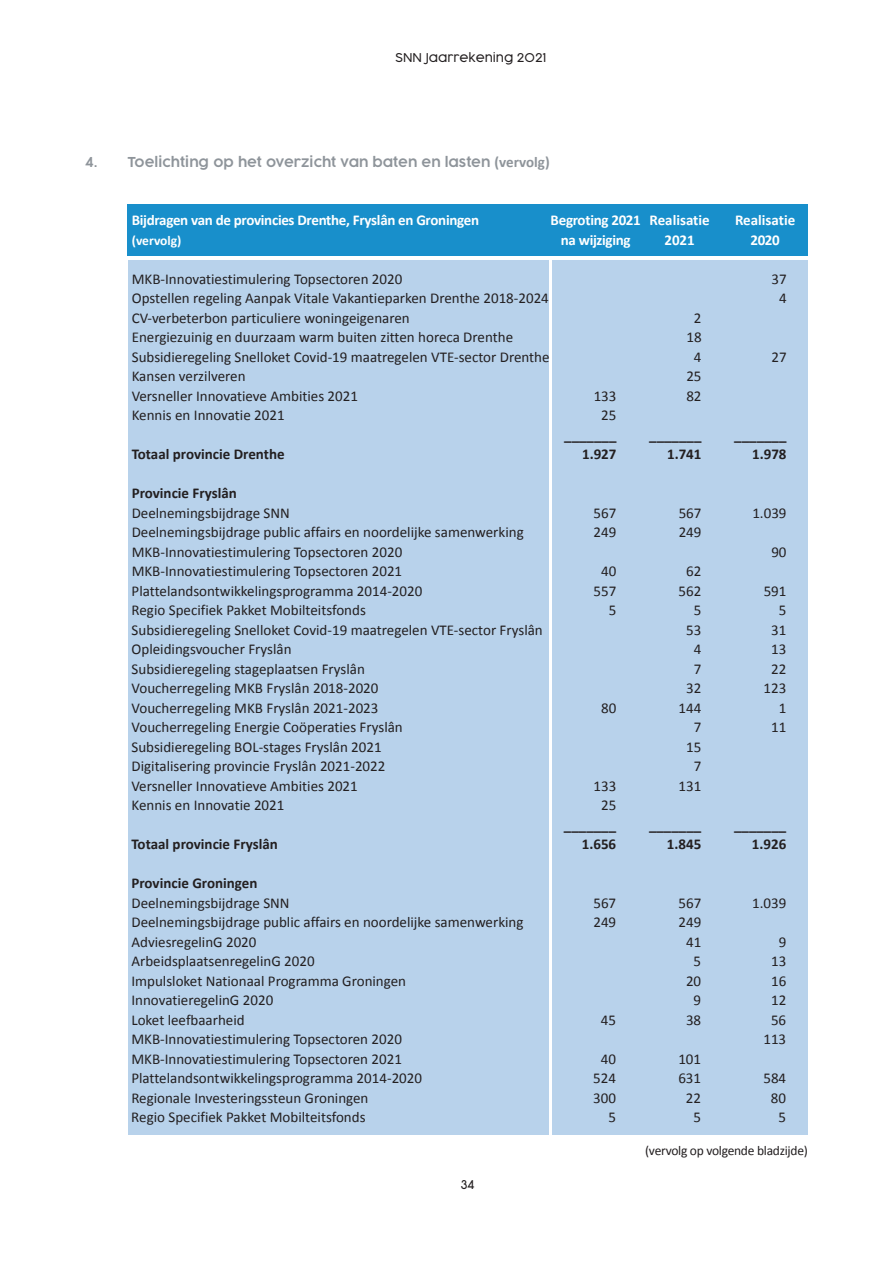
<style>
.page{position:relative;width:893px;height:1263px;background:#fff}
.page>*{position:absolute;margin:0;border:0;box-sizing:border-box;transform-origin:0 0}
.t1{font:15px "Calibri";color:#231f20}
.t2{font:700 15px "Calibri";color:#231f20}
.t3{font:700 15px "Calibri";letter-spacing:-.02em;color:#fff}
.t4{font:700 15px "Calibri";color:#fff}
.t5{font:300 13.5px "Cocogoose Pro";color:#8e949a}
.t6{font:13.5px "Calibri";letter-spacing:-.02em;color:#231f20}
.t7{font:700 13.5px "Calibri";color:#fff}
.t8{font:300 12px "Cocogoose Pro";color:#231f20}
.s1{font-family:"Calibri";font-weight:700;font-size:15px}
</style>
<div class="page">
<div style="left:128px;top:260px;width:421px;height:875px;background:#b8d2eb"></div>
<div style="left:553px;top:260px;width:255px;height:875px;background:#b8d2eb"></div>
<div style="left:128px;top:204px;width:680px;height:51px;background:#188fcb"></div>
<p class="t8" style="left:395px;top:50px;width:153px">SNN Jaarrekening 2021</p>
<p class="t5" style="left:85px;top:153px;width:466px">4. Toelichting op het overzicht van baten en lasten <span class="s1">(vervolg)</span></p>
<p class="t3" style="left:132px;top:211px;width:349px">Bijdragen van de provincies Drenthe, Fryslân en Groningen</p>
<p class="t3" style="left:551px;top:211px;width:161px">Begroting 2021 Realisatie</p>
<p class="t4" style="left:735px;top:211px;width:62px">Realisatie</p>
<p class="t7" style="left:132px;top:232px;width:51px">(vervolg)</p>
<p class="t3" style="left:561px;top:230px;width:71px">na wijziging</p>
<p class="t3" style="left:664px;top:230px;width:32px">2021</p>
<p class="t3" style="left:750px;top:230px;width:31px">2020</p>
<p class="t1" style="left:132px;top:269px;width:272px">MKB-Innovatiestimulering Topsectoren 2020</p>
<p class="t1" style="left:771px;top:269px;width:17px">37</p>
<p class="t1" style="left:132px;top:289px;width:419px">Opstellen regeling Aanpak Vitale Vakantieparken Drenthe 2018-2024</p>
<p class="t1" style="left:779px;top:289px;width:9px">4</p>
<p class="t1" style="left:132px;top:308px;width:280px">CV-verbeterbon particuliere woningeigenaren</p>
<p class="t1" style="left:694px;top:308px;width:9px">2</p>
<p class="t1" style="left:132px;top:328px;width:383px">Energiezuinig en duurzaam warm buiten zitten horeca Drenthe</p>
<p class="t1" style="left:686px;top:328px;width:17px">18</p>
<p class="t1" style="left:132px;top:347px;width:419px">Subsidieregeling Snelloket Covid-19 maatregelen VTE-sector Drenthe</p>
<p class="t1" style="left:694px;top:347px;width:9px">4</p>
<p class="t1" style="left:771px;top:347px;width:17px">27</p>
<p class="t1" style="left:132px;top:367px;width:115px">Kansen verzilveren</p>
<p class="t1" style="left:686px;top:367px;width:17px">25</p>
<p class="t1" style="left:132px;top:386px;width:228px">Versneller Innovatieve Ambities 2021</p>
<p class="t1" style="left:594px;top:386px;width:24px">133</p>
<p class="t1" style="left:686px;top:386px;width:17px">82</p>
<p class="t1" style="left:132px;top:406px;width:154px">Kennis en Innovatie 2021</p>
<p class="t1" style="left:601px;top:406px;width:17px">25</p>
<p class="t2" style="left:564px;top:425px;width:54px">_______</p>
<p class="t2" style="left:649px;top:425px;width:54px">_______</p>
<p class="t2" style="left:734px;top:425px;width:54px">_______</p>
<p class="t2" style="left:132px;top:445px;width:154px">Totaal provincie Drenthe</p>
<p class="t2" style="left:582px;top:445px;width:36px">1.927</p>
<p class="t2" style="left:667px;top:445px;width:36px">1.741</p>
<p class="t2" style="left:752px;top:445px;width:36px">1.978</p>
<p class="t2" style="left:132px;top:484px;width:107px">Provincie Fryslân</p>
<p class="t1" style="left:132px;top:503px;width:160px">Deelnemingsbijdrage SNN</p>
<p class="t1" style="left:594px;top:503px;width:24px">567</p>
<p class="t1" style="left:679px;top:503px;width:24px">567</p>
<p class="t1" style="left:752px;top:503px;width:36px">1.039</p>
<p class="t1" style="left:132px;top:523px;width:394px">Deelnemingsbijdrage public affairs en noordelijke samenwerking</p>
<p class="t1" style="left:594px;top:523px;width:24px">249</p>
<p class="t1" style="left:679px;top:523px;width:24px">249</p>
<p class="t1" style="left:132px;top:542px;width:272px">MKB-Innovatiestimulering Topsectoren 2020</p>
<p class="t1" style="left:771px;top:542px;width:17px">90</p>
<p class="t1" style="left:132px;top:562px;width:272px">MKB-Innovatiestimulering Topsectoren 2021</p>
<p class="t1" style="left:601px;top:562px;width:17px">40</p>
<p class="t1" style="left:686px;top:562px;width:17px">62</p>
<p class="t1" style="left:132px;top:581px;width:292px">Plattelandsontwikkelingsprogramma 2014-2020</p>
<p class="t1" style="left:594px;top:581px;width:24px">557</p>
<p class="t1" style="left:679px;top:581px;width:24px">562</p>
<p class="t1" style="left:764px;top:581px;width:24px">591</p>
<p class="t1" style="left:132px;top:601px;width:236px">Regio Specifiek Pakket Mobilteitsfonds</p>
<p class="t1" style="left:609px;top:601px;width:9px">5</p>
<p class="t1" style="left:694px;top:601px;width:9px">5</p>
<p class="t1" style="left:779px;top:601px;width:9px">5</p>
<p class="t1" style="left:132px;top:620px;width:413px">Subsidieregeling Snelloket Covid-19 maatregelen VTE-sector Fryslân</p>
<p class="t1" style="left:686px;top:620px;width:17px">53</p>
<p class="t1" style="left:771px;top:620px;width:17px">31</p>
<p class="t1" style="left:132px;top:640px;width:162px">Opleidingsvoucher Fryslân</p>
<p class="t1" style="left:694px;top:640px;width:9px">4</p>
<p class="t1" style="left:771px;top:640px;width:17px">13</p>
<p class="t1" style="left:132px;top:659px;width:235px">Subsidieregeling stageplaatsen Fryslân</p>
<p class="t1" style="left:694px;top:659px;width:9px">7</p>
<p class="t1" style="left:771px;top:659px;width:17px">22</p>
<p class="t1" style="left:132px;top:679px;width:248px">Voucherregeling MKB Fryslân 2018-2020</p>
<p class="t1" style="left:686px;top:679px;width:17px">32</p>
<p class="t1" style="left:764px;top:679px;width:24px">123</p>
<p class="t1" style="left:132px;top:698px;width:248px">Voucherregeling MKB Fryslân 2021-2023</p>
<p class="t1" style="left:601px;top:698px;width:17px">80</p>
<p class="t1" style="left:679px;top:698px;width:24px">144</p>
<p class="t1" style="left:779px;top:698px;width:9px">1</p>
<p class="t1" style="left:132px;top:718px;width:273px">Voucherregeling Energie Coöperaties Fryslân</p>
<p class="t1" style="left:694px;top:718px;width:9px">7</p>
<p class="t1" style="left:771px;top:718px;width:17px">11</p>
<p class="t1" style="left:132px;top:737px;width:252px">Subsidieregeling BOL-stages Fryslân 2021</p>
<p class="t1" style="left:686px;top:737px;width:17px">15</p>
<p class="t1" style="left:132px;top:757px;width:255px">Digitalisering provincie Fryslân 2021-2022</p>
<p class="t1" style="left:694px;top:757px;width:9px">7</p>
<p class="t1" style="left:132px;top:776px;width:228px">Versneller Innovatieve Ambities 2021</p>
<p class="t1" style="left:593px;top:776px;width:24px">133</p>
<p class="t1" style="left:678px;top:776px;width:24px">131</p>
<p class="t1" style="left:131px;top:796px;width:154px">Kennis en Innovatie 2021</p>
<p class="t1" style="left:601px;top:796px;width:17px">25</p>
<p class="t2" style="left:564px;top:815px;width:54px">_______</p>
<p class="t2" style="left:649px;top:815px;width:54px">_______</p>
<p class="t2" style="left:734px;top:815px;width:54px">_______</p>
<p class="t2" style="left:131px;top:835px;width:148px">Totaal provincie Fryslân</p>
<p class="t2" style="left:582px;top:835px;width:36px">1.656</p>
<p class="t2" style="left:667px;top:835px;width:36px">1.845</p>
<p class="t2" style="left:752px;top:835px;width:36px">1.926</p>
<p class="t2" style="left:131px;top:874px;width:127px">Provincie Groningen</p>
<p class="t1" style="left:131px;top:893px;width:160px">Deelnemingsbijdrage SNN</p>
<p class="t1" style="left:593px;top:893px;width:24px">567</p>
<p class="t1" style="left:678px;top:893px;width:24px">567</p>
<p class="t1" style="left:752px;top:893px;width:36px">1.039</p>
<p class="t1" style="left:131px;top:913px;width:394px">Deelnemingsbijdrage public affairs en noordelijke samenwerking</p>
<p class="t1" style="left:593px;top:913px;width:24px">249</p>
<p class="t1" style="left:678px;top:913px;width:24px">249</p>
<p class="t1" style="left:131px;top:932px;width:127px">AdviesregelinG 2020</p>
<p class="t1" style="left:686px;top:932px;width:17px">41</p>
<p class="t1" style="left:779px;top:932px;width:9px">9</p>
<p class="t1" style="left:131px;top:952px;width:185px">ArbeidsplaatsenregelinG 2020</p>
<p class="t1" style="left:694px;top:952px;width:9px">5</p>
<p class="t1" style="left:771px;top:952px;width:17px">13</p>
<p class="t1" style="left:131px;top:971px;width:276px">Impulsloket Nationaal Programma Groningen</p>
<p class="t1" style="left:686px;top:971px;width:17px">20</p>
<p class="t1" style="left:771px;top:971px;width:17px">16</p>
<p class="t1" style="left:131px;top:991px;width:143px">InnovatieregelinG 2020</p>
<p class="t1" style="left:694px;top:991px;width:9px">9</p>
<p class="t1" style="left:771px;top:991px;width:17px">12</p>
<p class="t1" style="left:131px;top:1010px;width:115px">Loket leefbaarheid</p>
<p class="t1" style="left:601px;top:1010px;width:17px">45</p>
<p class="t1" style="left:686px;top:1010px;width:17px">38</p>
<p class="t1" style="left:771px;top:1010px;width:17px">56</p>
<p class="t1" style="left:131px;top:1030px;width:272px">MKB-Innovatiestimulering Topsectoren 2020</p>
<p class="t1" style="left:763px;top:1030px;width:24px">113</p>
<p class="t1" style="left:131px;top:1049px;width:272px">MKB-Innovatiestimulering Topsectoren 2021</p>
<p class="t1" style="left:601px;top:1049px;width:17px">40</p>
<p class="t1" style="left:678px;top:1049px;width:24px">101</p>
<p class="t1" style="left:131px;top:1069px;width:292px">Plattelandsontwikkelingsprogramma 2014-2020</p>
<p class="t1" style="left:593px;top:1069px;width:24px">524</p>
<p class="t1" style="left:678px;top:1069px;width:24px">631</p>
<p class="t1" style="left:763px;top:1069px;width:24px">584</p>
<p class="t1" style="left:131px;top:1088px;width:239px">Regionale Investeringssteun Groningen</p>
<p class="t1" style="left:593px;top:1088px;width:24px">300</p>
<p class="t1" style="left:686px;top:1088px;width:17px">22</p>
<p class="t1" style="left:771px;top:1088px;width:17px">80</p>
<p class="t1" style="left:131px;top:1108px;width:236px">Regio Specifiek Pakket Mobilteitsfonds</p>
<p class="t1" style="left:608px;top:1108px;width:9px">5</p>
<p class="t1" style="left:693px;top:1108px;width:9px">5</p>
<p class="t1" style="left:778px;top:1108px;width:9px">5</p>
<p class="t8" style="left:461px;top:1176px;width:16px">34</p>
<p class="t6" style="left:645px;top:1142px;width:164px">(vervolg op volgende bladzijde)</p>
</div>
